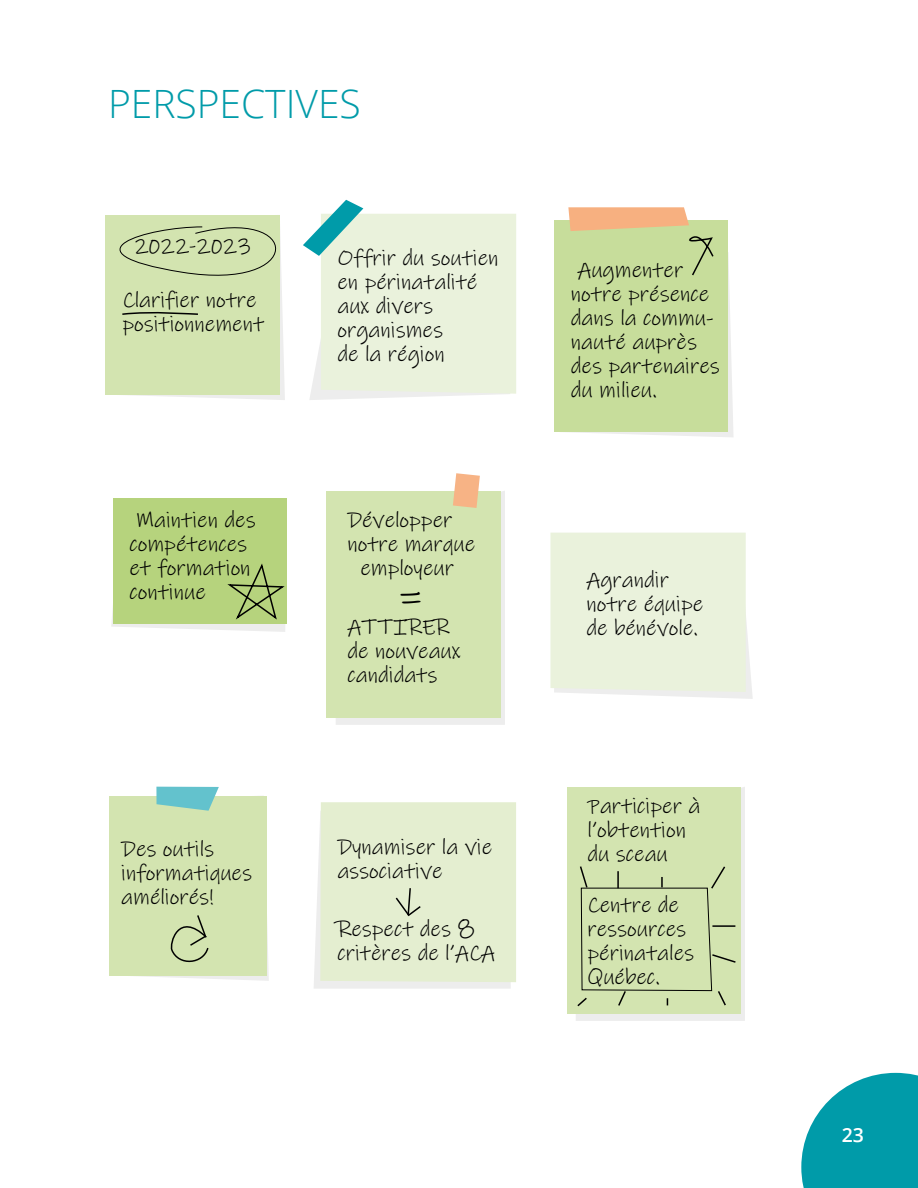
<style>
.page{position:relative;width:918px;height:1188px;background:#fff}
.page>*{position:absolute;margin:0;border:0;box-sizing:border-box;transform-origin:0 0}
.t1{font:45px "Ink Free";color:#000}
.t2{font:300 39px "Open Sans";color:#009ba9}
.t3{font:22.5px/24px "Ink Free";color:#000}
.t4{font:21px "Ink Free";color:#000}
.t5{font:600 19.5px "Open Sans";color:#fff}
.s1{font-size:25.5px}
</style>
<div class="page">
<svg style="left:801px;top:1073px;width:117px;height:115px;background:#27aab6"></svg>
<svg style="left:550px;top:533px;width:203px;height:166px;background:#ebf2de"></svg>
<div style="left:554px;top:220px;width:174px;height:212px;background:#c7dd9b"></div>
<svg style="left:568px;top:207px;width:165px;height:230px"></svg>
<div style="left:113px;top:498px;width:174px;height:125px;background:#b6d37d"></div>
<svg style="left:111px;top:563px;width:176px;height:69px"></svg>
<svg style="left:105px;top:200px;width:411px;height:200px"></svg>
<div style="left:327px;top:491px;width:174px;height:226px;background:#d3e4b0"></div>
<svg style="left:336px;top:473px;width:169px;height:252px"></svg>
<div style="left:109px;top:796px;width:158px;height:180px;background:#d3e4b0"></div>
<svg style="left:144px;top:787px;width:125px;height:194px"></svg>
<svg style="left:314px;top:802px;width:202px;height:187px;background:#e4edd1"></svg>
<div style="left:567px;top:787px;width:174px;height:226px;background:#d3e4b0"></div>
<svg style="left:576px;top:787px;width:169px;height:234px"></svg>
<h2 class="t2" style="left:108px;top:77px;width:254px">PERSPECTIVES</h2>
<p class="t4" style="left:134px;top:233px;width:119px">2022-2023</p>
<p class="t3" style="left:122px;top:289px;width:143px">Clarifier notre positionnement</p>
<p class="t3" style="left:129px;top:509px;width:128px">Maintien des compétences et formation continue</p>
<p class="t3" style="left:121px;top:837px;width:132px">Des outils informatiques améliorés!</p>
<p class="t3" style="left:337px;top:247px;width:163px">Offrir du soutien en périnatalité aux divers organismes<br>de la région</p>
<p class="t3" style="left:347px;top:509px;width:106px">Développer</p>
<p class="t3" style="left:347px;top:533px;width:129px">notre marque</p>
<p class="t3" style="left:360px;top:557px;width:95px">employeur</p>
<h1 class="t1" style="left:399px;top:569px;width:24px">=</h1>
<p class="t3" style="left:347px;top:615px;width:115px">ATTIRER de nouveaux candidats</p>
<p class="t3" style="left:337px;top:835px;width:156px">Dynamiser la vie associative</p>
<p class="t3" style="left:337px;top:917px;width:159px">Respect des <span class="s1">8 </span>critères de l’ACA</p>
<p class="t3" style="left:571px;top:258px;width:151px">Augmenter notre présence dans la commu&shy;nauté auprès des partenaires du milieu.</p>
<p class="t3" style="left:586px;top:568px;width:118px">Agrandir notre équipe de bénévole.</p>
<p class="t3" style="left:588px;top:794px;width:114px">Participer à l’obtention du sceau</p>
<p class="t3" style="left:588px;top:893px;width:108px">Centre de ressources périnatales<br>Québec.</p>
<p class="t5" style="left:842px;top:1122px;width:24px">23</p>
</div>
